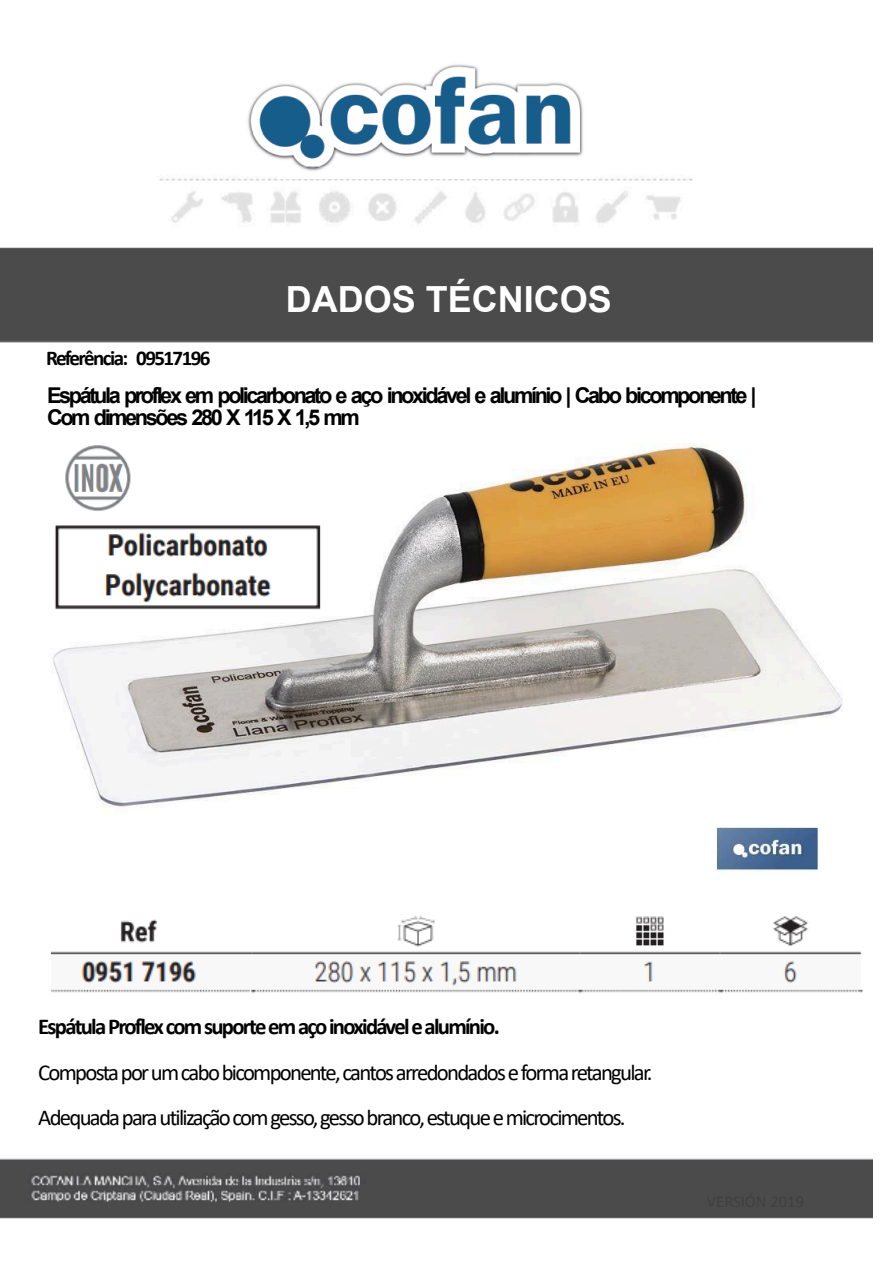
<style>
.page{position:relative;width:894px;height:1264px;background:#fff}
.page>*{position:absolute;margin:0;border:0;box-sizing:border-box;transform-origin:0 0}
.t1{font:700 36px "Arial";color:#fff}
.t2{font:22.65px/45.5px "Calibri";letter-spacing:-.075em;color:#000}
.t3{font:700 22.65px "Calibri";letter-spacing:-.075em;color:#000}
.t4{font:700 21.75px/21.8px "Arial";letter-spacing:-.11em;color:#000}
.t5{font:700 21px "Calibri";letter-spacing:-.075em;color:#000}
</style>
<div class="page">
<img style="left:0;top:178px;width:872px;height:1041px">
<img style="left:38px;top:354px;width:817px;height:544px">
<img style="left:53px;top:440px;width:99px;height:83px">
<img style="left:53px;top:523px;width:272px;height:90px">
<img style="left:52px;top:905px;width:818px;height:97px">
<img style="left:278px;top:178px;width:316px;height:1px">
<img style="left:248px;top:64px;width:335px;height:107px">
<p class="t5" style="left:46px;top:349px;width:166px">Referência: 09517196</p>
<h1 class="t1" style="left:286px;top:286px;width:327px">DADOS TÉCNICOS</h1>
<p class="t4" style="left:47px;top:386px;width:711px">Espátula proflex em policarbonato e aço inoxidável e alumínio | Cabo bicomponente |<br>Com dimensões 280 X 115 X 1,5 mm</p>
<p class="t3" style="left:38px;top:1017px;width:463px">Espátula Proflex com suporte em aço inoxidável e alumínio.</p>
<p class="t2" style="left:38px;top:1051px;width:616px">Composta por um cabo bicomponente, cantos arredondados e forma retangular.<br>Adequada para utilização com gesso, gesso branco, estuque e microcimentos.</p>
</div>
